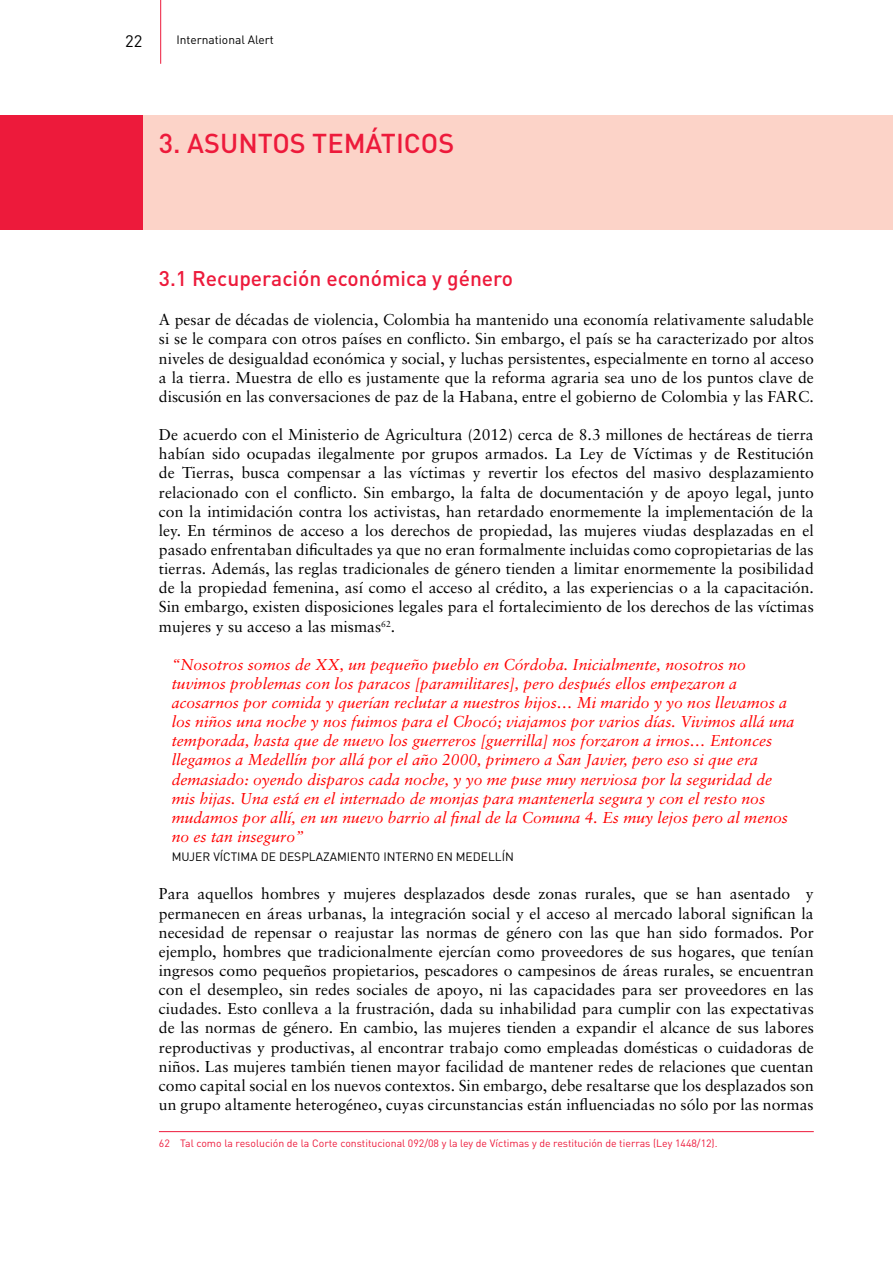
<style>
.page{position:relative;width:893px;height:1263px;background:#fff}
.page>*{position:absolute;margin:0;border:0;box-sizing:border-box;transform-origin:0 0}
.t1{font:500 27px "DIN";color:#ed1a3b}
.t2{font:500 21px "DIN";color:#ed1a3b}
.t3{font:16.5px "DIN";color:#000}
.t4{font:15.75px/19.2px "Sabon";color:#000;text-align:justify}
.t5{font:italic 15.75px/19.2px "Sabon";color:#f00}
.t6{font:12px "DIN";color:#000}
.t7{font:10.5px "DIN";color:#ed1a3b}
</style>
<div class="page">
<hr style="left:160px;top:0;width:1px;height:64px;background:#ed1a3b">
<div style="left:141px;top:115px;width:752px;height:115px;background:#fcd3c8"></div>
<div style="left:0;top:115px;width:142px;height:114px;background:#ed1a3b"></div>
<hr style="left:159px;top:1131px;width:655px;height:1px;background:#ed1a3b">
<p class="t3" style="left:125px;top:31px;width:19px">22</p>
<p class="t6" style="left:176px;top:32px;width:99px">International Alert</p>
<h1 class="t1" style="left:159px;top:126px;width:297px">3. ASUNTOS TEMÁTICOS</h1>
<h2 class="t2" style="left:159px;top:265px;width:356px">3.1 Recuperación económica y género</h2>
<p class="t4" style="left:159px;top:310px;width:656px">A pesar de décadas de violencia, Colombia ha mantenido una economía relativamente saludable si se le compara con otros países en conflicto. Sin embargo, el país se ha caracterizado por altos niveles de desigualdad económica y social, y luchas persistentes, especialmente en torno al acceso a la tierra. Muestra de ello es justamente que la reforma agraria sea uno de los puntos clave de discusión en las conversaciones de paz de la Habana, entre el gobierno de Colombia y las FARC.</p>
<p class="t4" style="left:159px;top:425px;width:656px">De acuerdo con el Ministerio de Agricultura (2012) cerca de 8.3 millones de hectáreas de tierra habían sido ocupadas ilegalmente por grupos armados. La Ley de Víctimas y de Restitución de Tierras, busca compensar a las víctimas y revertir los efectos del masivo desplazamiento relacionado con el conflicto. Sin embargo, la falta de documentación y de apoyo legal, junto con la intimidación contra los activistas, han retardado enormemente la implementación de la ley. En términos de acceso a los derechos de propiedad, las mujeres viudas desplazadas en el pasado enfrentaban dificultades ya que no eran formalmente incluidas como copropietarias de las tierras. Además, las reglas tradicionales de género tienden a limitar enormemente la posibilidad de la propiedad femenina, así como el acceso al crédito, a las experiencias o a la capacitación.<br>Sin embargo, existen disposiciones legales para el fortalecimiento de los derechos de las víctimas mujeres y su acceso a las mismas<sup>62</sup>.</p>
<p class="t5" style="left:172px;top:655px;width:624px">“Nosotros somos de XX, un pequeño pueblo en Córdoba. Inicialmente, nosotros no tuvimos problemas con los paracos [paramilitares], pero después ellos empezaron a acosarnos por comida y querían reclutar a nuestros hijos… Mi marido y yo nos llevamos a los niños una noche y nos fuimos para el Chocó; viajamos por varios días. Vivimos allá una temporada, hasta que de nuevo los guerreros [guerrilla] nos forzaron a irnos… Entonces llegamos a Medellín por allá por el año 2000, primero a San Javier, pero eso si que era demasiado: oyendo disparos cada noche, y yo me puse muy nerviosa por la seguridad de mis hijas. Una está en el internado de monjas para mantenerla segura y con el resto nos mudamos por allí, en un nuevo barrio al final de la Comuna 4. Es muy lejos pero al menos no es tan inseguro”</p>
<p class="t6" style="left:172px;top:849px;width:344px">MUJER VÍCTIMA DE DESPLAZAMIENTO INTERNO EN MEDELLÍN</p>
<p class="t4" style="left:159px;top:884px;width:656px">Para aquellos hombres y mujeres desplazados desde zonas rurales, que se han asentado y permanecen en áreas urbanas, la integración social y el acceso al mercado laboral significan la necesidad de repensar o reajustar las normas de género con las que han sido formados. Por ejemplo, hombres que tradicionalmente ejercían como proveedores de sus hogares, que tenían ingresos como pequeños propietarios, pescadores o campesinos de áreas rurales, se encuentran con el desempleo, sin redes sociales de apoyo, ni las capacidades para ser proveedores en las ciudades. Esto conlleva a la frustración, dada su inhabilidad para cumplir con las expectativas de las normas de género. En cambio, las mujeres tienden a expandir el alcance de sus labores reproductivas y productivas, al encontrar trabajo como empleadas domésticas o cuidadoras de niños. Las mujeres también tienen mayor facilidad de mantener redes de relaciones que cuentan como capital social en los nuevos contextos. Sin embargo, debe resaltarse que los desplazados son un grupo altamente heterogéneo, cuyas circunstancias están influenciadas no sólo por las normas</p>
<p class="t7" style="left:159px;top:1136px;width:560px">62 Tal como la resolución de la Corte constitucional 092/08 y la ley de Víctimas y de restitución de tierras (Ley 1448/12).</p>
</div>
